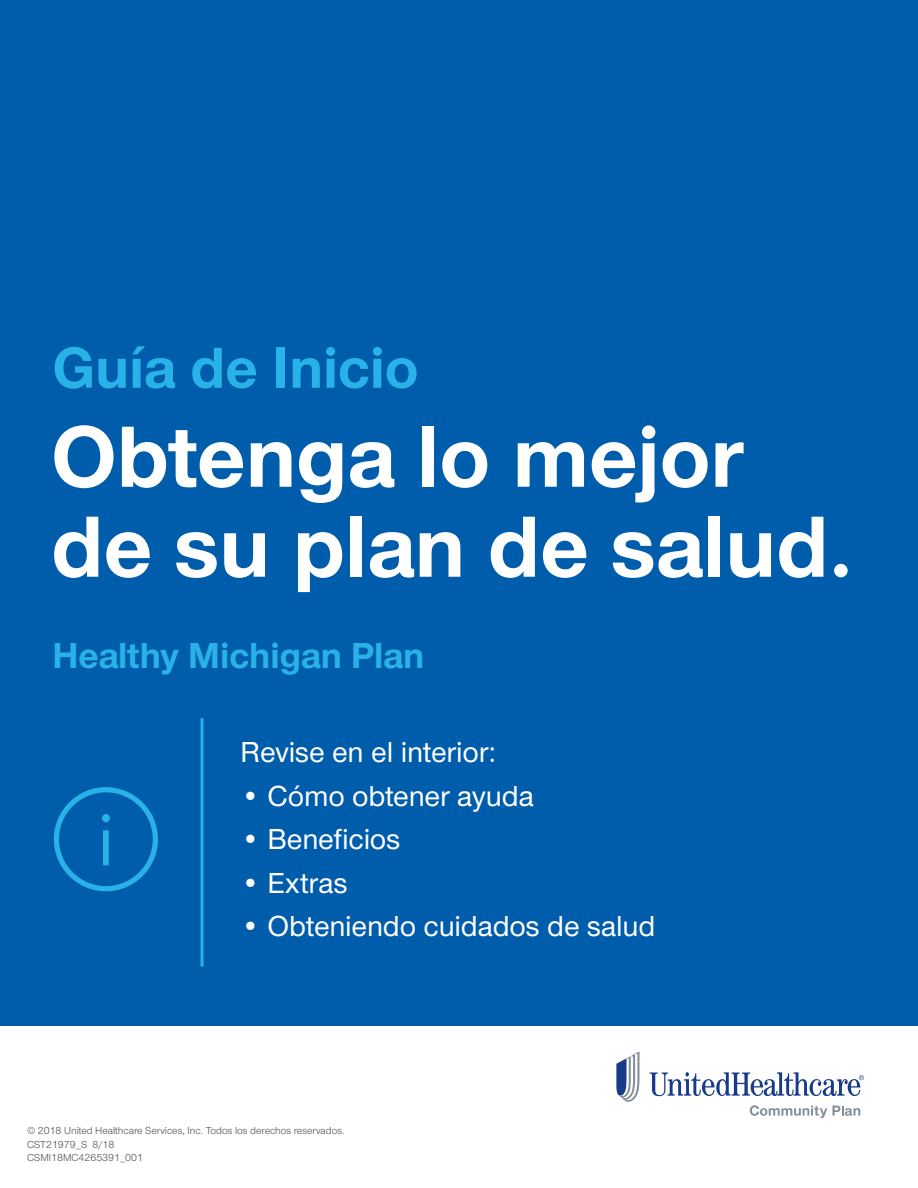
<style>
.page{position:relative;width:918px;height:1188px;background:#fff}
.page>*{position:absolute;margin:0;border:0;box-sizing:border-box;transform-origin:0 0}
.t1{font:700 90px "UHC Sans";color:#fff}
.t2{font:700 60px "UHC Sans";color:#29b2e7}
.t3{font:700 37.5px "UHC Sans";color:#29b2e7}
.t4{font:500 30px "UHC Sans";letter-spacing:-.005em;color:#fff}
.Codes__UHC_Sans__7_9{font:10.5px "UHC Sans";color:#4d4d4d}
</style>
<div class="page">
<div style="left:0;top:0;width:918px;height:1026px;background:#005dac"></div>
<svg style="left:650px;top:1072px;width:214px;height:24px"></svg>
<svg style="left:616px;top:1051px;width:24px;height:51px"></svg>
<svg style="left:750px;top:1105px;width:110px;height:13px"></svg>
<svg style="left:54px;top:787px;width:104px;height:104px"></svg>
<hr style="left:201px;top:718px;width:3px;height:249px;background:#29b2e7">
<p class="t2" style="left:52px;top:327px;width:367px">Guía de Inicio</p>
<p class="t1" style="left:51px;top:396px;width:694px">Obtenga lo mejor</p>
<p class="t1" style="left:51px;top:486px;width:804px">de su plan de salud.</p>
<p class="t3" style="left:52px;top:630px;width:373px">Healthy Michigan Plan</p>
<p class="t4" style="left:241px;top:732px;width:257px">Revise en el interior:</p>
<p class="t4" style="left:241px;top:776px;width:295px">• Cómo obtener ayuda</p>
<p class="t4" style="left:241px;top:819px;width:161px">• Beneficios</p>
<p class="t4" style="left:241px;top:863px;width:109px">• Extras</p>
<p class="t4" style="left:241px;top:906px;width:416px">• Obteniendo cuidados de salud</p>
<p class="Codes__UHC_Sans__7_9" style="left:27px;top:1124px;width:319px">© 2018 United Healthcare Services, Inc. Todos los derechos reservados.</p>
<p class="Codes__UHC_Sans__7_9" style="left:27px;top:1137px;width:89px">CST21979_S 8/18</p>
<p class="Codes__UHC_Sans__7_9" style="left:27px;top:1151px;width:118px">CSMI18MC4265391_001</p>
</div>
